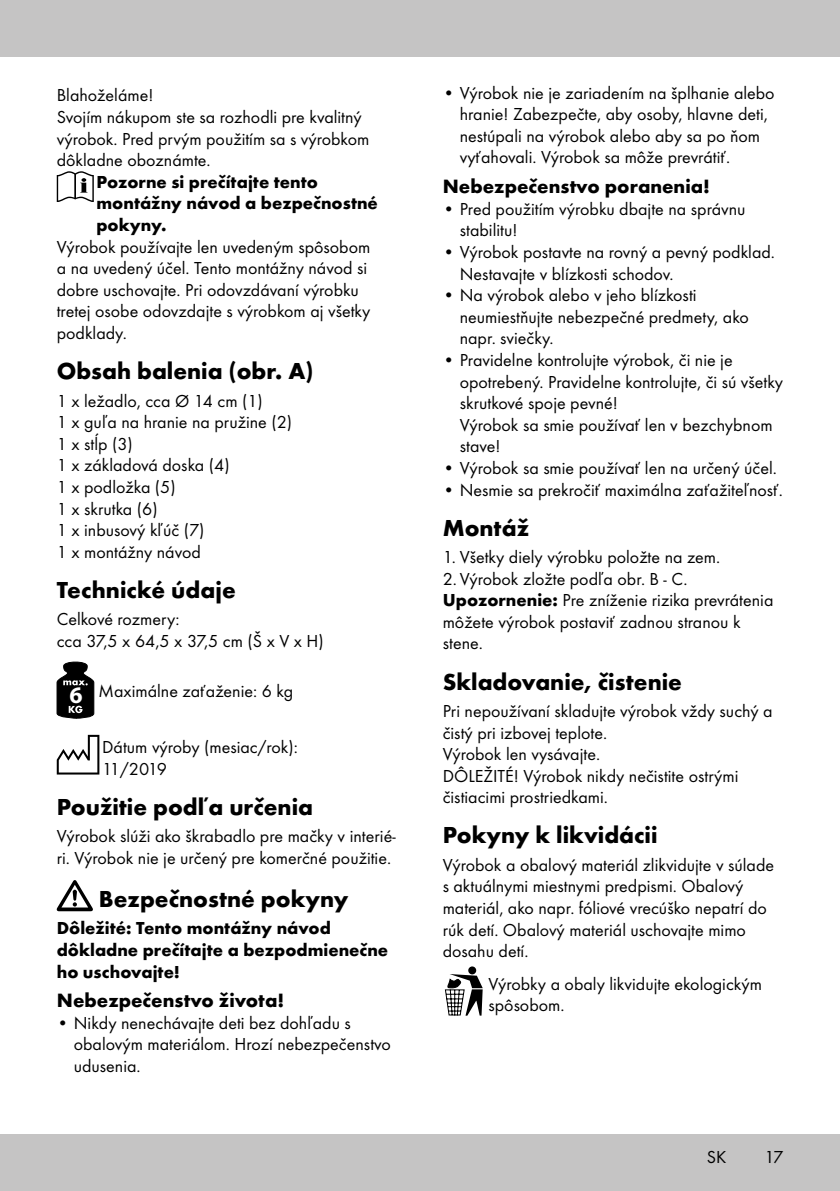
<style>
.page{position:relative;width:840px;height:1191px;background:#fff}
.page>*{position:absolute;margin:0;border:0;box-sizing:border-box;transform-origin:0 0}
.t1{font:700 24px "Futura TOT";color:#000}
.t2{font:700 20px "Futura TOT";color:#000}
.t3{font:18px/21.6px "Futura TOT Boo";color:#000}
.t4{font:700 18px/21.6px "Futura TOT";color:#000}
.s1{font-family:"Myriad Pro";font-weight:700;font-size:23.8px;color:#fff}
.s2{font-family:"Futura TOT";font-weight:700}
</style>
<div class="page">
<div style="left:0;top:1134px;width:839px;height:57px;background:#c5c4c4"></div>
<div style="left:0;top:0;width:839px;height:57px;background:#c5c4c4"></div>
<svg style="left:57px;top:171px;width:37px;height:31px"></svg>
<svg style="left:57px;top:662px;width:37px;height:56px;background:#313131"></svg>
<svg style="left:57px;top:735px;width:42px;height:39px"></svg>
<svg style="left:57px;top:880px;width:36px;height:31px"></svg>
<div style="left:468px;top:966px;width:8px;height:8px;background:#000;border-radius:50%"></div>
<svg style="left:444px;top:974px;width:38px;height:42px"></svg>
<p class="t3" style="left:57px;top:84px;width:314px">Blahoželáme!<br>Svojím nákupom ste sa rozhodli pre kvalitný výrobok. Pred prvým použitím sa s výrobkom dôkladne oboznámte.</p>
<p class="t4" style="left:96px;top:171px;width:283px">Pozorne si prečítajte tento montážny návod a bezpečnostné pokyny.</p>
<p class="t3" style="left:57px;top:236px;width:315px">Výrobok používajte len uvedeným spôsobom a na uvedený účel. Tento montážny návod si dobre uschovajte. Pri odovzdávaní výrobku tretej osobe odovzdajte s výrobkom aj všetky podklady.</p>
<h1 class="t1" style="left:57px;top:356px;width:258px">Obsah balenia (obr. A)</h1>
<p class="t3" style="left:57px;top:389px;width:237px">1 x ležadlo, cca Ø 14 cm (1)<br>1 x guľa na hranie na pružine (2)<br>1 x stĺp (3)<br>1 x základová doska (4)<br>1 x podložka (5)<br>1 x skrutka (6)<br>1 x inbusový kľúč (7)<br>1 x montážny návod</p>
<h1 class="t1" style="left:57px;top:575px;width:180px">Technické údaje</h1>
<p class="t3" style="left:57px;top:608px;width:268px">Celkové rozmery:<br>cca 37,5 x 64,5 x 37,5 cm (Š x V x H)</p>
<p class="t3" style="left:69px;top:680px;width:225px"><span class="s1">6</span> Maximálne zaťaženie: 6 kg</p>
<p class="t3" style="left:102px;top:736px;width:197px">Dátum výroby (mesiac/rok):<br>11/2019</p>
<h1 class="t1" style="left:57px;top:792px;width:258px">Použitie podľa určenia</h1>
<p class="t3" style="left:57px;top:825px;width:340px">Výrobok slúži ako škrabadlo pre mačky v interié&shy;ri. Výrobok nie je určený pre komerčné použitie.</p>
<h1 class="t1" style="left:99px;top:884px;width:251px">Bezpečnostné pokyny</h1>
<p class="t4" style="left:57px;top:917px;width:333px">Dôležité: Tento montážny návod dôkladne prečítajte a bezpodmienečne ho uschovajte!</p>
<p class="t2" style="left:57px;top:988px;width:229px">Nebezpečenstvo života!</p>
<p class="t3" style="left:74px;top:1012px;width:318px;text-indent:-17px">• Nikdy nenechávajte deti bez dohľadu s obalovým materiálom. Hrozí nebezpečenstvo udusenia.</p>
<p class="t3" style="left:459px;top:82px;width:316px;text-indent:-17px">• Výrobok nie je zariadením na šplhanie alebo hranie! Zabezpečte, aby osoby, hlavne deti, nestúpali na výrobok alebo aby sa po ňom vyťahovali. Výrobok sa môže prevrátiť.</p>
<p class="t2" style="left:442px;top:174px;width:269px">Nebezpečenstvo poranenia!</p>
<p class="t3" style="left:459px;top:198px;width:287px;text-indent:-17px">• Pred použitím výrobku dbajte na správnu stabilitu!</p>
<p class="t3" style="left:459px;top:241px;width:316px;text-indent:-17px">• Výrobok postavte na rovný a pevný podklad.<br>Nestavajte v blízkosti schodov.</p>
<p class="t3" style="left:459px;top:284px;width:290px;text-indent:-17px">• Na výrobok alebo v jeho blízkosti neumiestňujte nebezpečné predmety, ako napr. sviečky.</p>
<p class="t3" style="left:459px;top:349px;width:325px;text-indent:-17px">• Pravidelne kontrolujte výrobok, či nie je opotrebený. Pravidelne kontrolujte, či sú všetky skrutkové spoje pevné!<br>Výrobok sa smie používať len v bezchybnom stave!</p>
<p class="t3" style="left:442px;top:457px;width:335px">• Výrobok sa smie používať len na určený účel.</p>
<p class="t3" style="left:442px;top:478px;width:341px">• Nesmie sa prekročiť maximálna zaťažiteľnosť.</p>
<h1 class="t1" style="left:442px;top:513px;width:88px">Montáž</h1>
<p class="t3" style="left:442px;top:546px;width:279px">1. Všetky diely výrobku položte na zem.</p>
<p class="t3" style="left:442px;top:568px;width:332px">2. Výrobok zložte podľa obr. B - C.<br><span class="s2">Upozornenie:</span> Pre zníženie rizika prevrátenia môžete výrobok postaviť zadnou stranou k stene.</p>
<h1 class="t1" style="left:442px;top:666px;width:241px">Skladovanie, čistenie</h1>
<p class="t3" style="left:442px;top:700px;width:331px">Pri nepoužívaní skladujte výrobok vždy suchý a čistý pri izbovej teplote.<br>Výrobok len vysávajte.<br>DÔLEŽITÉ! Výrobok nikdy nečistite ostrými čistiacimi prostriedkami.</p>
<h1 class="t1" style="left:442px;top:820px;width:216px">Pokyny k likvidácii</h1>
<p class="t3" style="left:442px;top:854px;width:333px">Výrobok a obalový materiál zlikvidujte v súlade s aktuálnymi miestnymi predpismi. Obalový materiál, ako napr. fóliové vrecúško nepatrí do rúk detí. Obalový materiál uschovajte mimo dosahu detí.</p>
<p class="t3" style="left:488px;top:972px;width:275px">Výrobky a obaly likvidujte ekologickým spôsobom.</p>
<p class="t3" style="left:706px;top:1146px;width:21px">SK</p>
<p class="t3" style="left:764px;top:1146px;width:20px">17</p>
</div>
